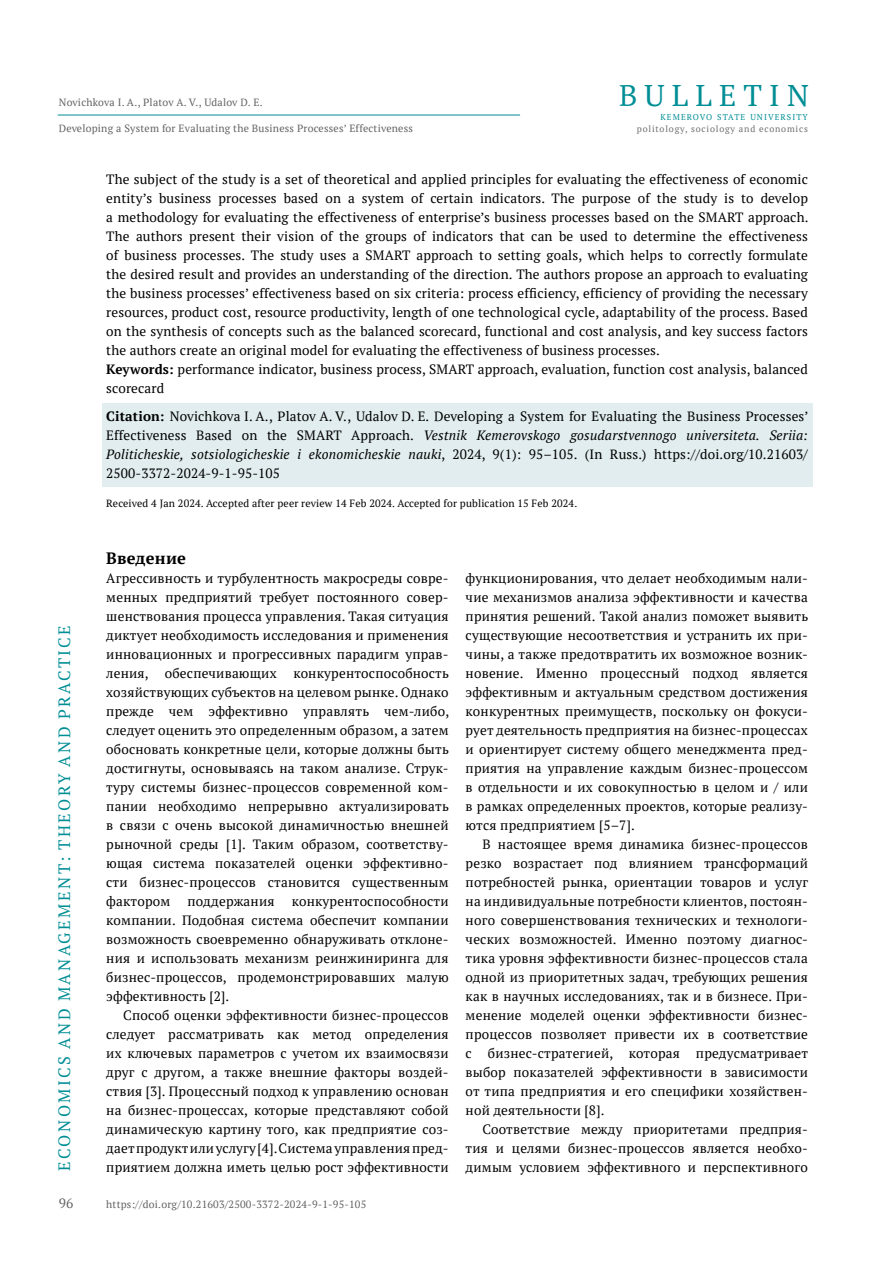
<style>
.page{position:relative;width:893px;height:1263px;background:#fff}
.page>*{position:absolute;margin:0;border:0;box-sizing:border-box;transform-origin:0 0}
.t1{font:29.85px "PT Serif";letter-spacing:.24em;color:#008e95}
.t2{font:16.5px "PT Serif";letter-spacing:.15em;color:#008e95}
.t3{font:700 16.5px "PT Serif";letter-spacing:.015em;color:#000}
.t4{font:13.5px/19px "PT Serif";letter-spacing:.01em;color:#000;text-align:justify}
.t5{font:13.5px "PT Serif";color:#646363}
.t6{font:10.5px "PT Serif";letter-spacing:.02em;color:#646363}
.t7{font:10.5px "PT Serif";letter-spacing:.015em;color:#000}
.t8{font:9px "PT Serif";letter-spacing:.09em;color:#706f6f}
.t9{font:8.4px "PT Serif";letter-spacing:.13em;color:#008e95}
.s1{font-weight:700}
.s2{font-style:italic}
</style>
<div class="page">
<hr style="left:58px;top:115px;width:462px;height:1px;background:#008e95">
<div style="left:102px;top:403px;width:710px;height:83px;background:#e1edef"></div>
<p class="t6" style="left:59px;top:96px;width:205px">Novichkova I. A., Platov A. V., Udalov D. E.</p>
<p class="t6" style="left:59px;top:121px;width:356px">Developing a System for Evaluating the Business Processes’ Effectiveness</p>
<h1 class="t1" style="left:619px;top:77px;width:191px">BULLETIN</h1>
<p class="t9" style="left:660px;top:111px;width:149px">KEMEROVO STATE UNIVERSITY</p>
<p class="t8" style="left:637px;top:123px;width:173px">politology, sociology and economics</p>
<p class="t2" style="left:54px;top:1171px;width:548px;rotate:-90deg">ECONOMICS AND MANAGEMENT: THEORY AND PRACTICE</p>
<p class="t5" style="left:59px;top:1194px;width:16px">96</p>
<p class="t4" style="left:106px;top:169px;width:704px;text-align:left">The subject of the study is a set of theoretical and applied principles for evaluating the effectiveness of economic entity’s business processes based on a system of certain indicators. The purpose of the study is to develop a methodology for evaluating the effectiveness of enterprise’s business processes based on the SMART approach.<br>The authors present their vision of the groups of indicators that can be used to determine the effectiveness of business processes. The study uses a SMART approach to setting goals, which helps to correctly formulate the desired result and provides an understanding of the direction. The authors propose an approach to evaluating the business processes’ effectiveness based on six criteria: process efficiency, efficiency of providing the necessary resources, product cost, resource productivity, length of one technological cycle, adaptability of the process. Based on the synthesis of concepts such as the balanced scorecard, functional and cost analysis, and key success factors the authors create an original model for evaluating the effectiveness of business processes.<br><span class="s1">Keywords:</span> performance indicator, business process, SMART approach, evaluation, function cost analysis, balanced scorecard</p>
<p class="t4" style="left:106px;top:407px;width:704px"><span class="s1">Citation:</span> Novichkova I. A., Platov A. V., Udalov D. E. Developing a System for Evaluating the Business Processes’ Effectiveness Based on the SMART Approach. <span class="s2">Vestnik Kemerovskogo gosudarstvennogo universiteta. Seriia:<br>Politicheskie, sotsiologicheskie i ekonomicheskie nauki</span>, 2024, 9(1): 95–105. (In Russ.) https://doi.org/10.21603/ 2500-3372-2024-9-1-95-105</p>
<p class="t7" style="left:106px;top:496px;width:472px">Received 4 Jan 2024. Accepted after peer review 14 Feb 2024. Accepted for publication 15 Feb 2024.</p>
<p class="t3" style="left:106px;top:547px;width:81px">Введение</p>
<p class="t4" style="left:106px;top:568px;width:344px">Агрессивность и турбулентность макросреды совре&shy;менных предприятий требует постоянного совер&shy;шенствования процесса управления. Такая ситуация диктует необходимость исследования и применения инновационных и прогрессивных парадигм управ&shy;ления, обеспечивающих конкурентоспособность хозяйствующих субъектов на целевом рынке. Однако прежде чем эффективно управлять чем-либо, следует оценить это определенным образом, а затем обосновать конкретные цели, которые должны быть достигнуты, основываясь на таком анализе. Струк&shy;туру системы бизнес-процессов современной ком&shy;пании необходимо непрерывно актуализировать в связи с очень высокой динамичностью внешней рыночной среды [1]. Таким образом, соответству&shy;ющая система показателей оценки эффективно&shy;сти бизнес-процессов становится существенным фактором</p>
<p class="t4" style="left:106px;top:891px;width:344px;text-indent:185px">конкурентоспособности компании. Подобная система обеспечит компании возможность своевременно обнаруживать отклоне&shy;ния и использовать механизм реинжиниринга для бизнес-процессов, продемонстрировавших малую эффективность [2].</p>
<p class="t4" style="left:106px;top:1005px;width:344px;text-indent:17px">Способ оценки эффективности бизнес-процессов следует рассматривать как метод определения их ключевых параметров с учетом их взаимосвязи друг с другом, а также внешние факторы воздей&shy;ствия [3]. Процессный подход к управлению основан на бизнес-процессах, которые представляют собой динамическую картину того, как предприятие соз&shy;дает продукт или услугу [4]. Система управления пред&shy;приятием должна иметь целью рост эффективности</p>
<p class="t4" style="left:187px;top:891px;width:89px">поддержания</p>
<p class="t6" style="left:106px;top:1197px;width:261px">https://doi.org/10.21603/2500-3372-2024-9-1-95-105</p>
<p class="t4" style="left:466px;top:568px;width:344px;text-align:left">функционирования, что делает необходимым нали&shy;чие механизмов анализа эффективности и качества принятия решений. Такой анализ поможет выявить существующие несоответствия и устранить их при&shy;чины, а также предотвратить их возможное возник&shy;новение. Именно процессный подход является эффективным и актуальным средством достижения конкурентных преимуществ, поскольку он фокуси&shy;рует деятельность предприятия на бизнес-процессах и ориентирует систему общего менеджмента пред&shy;приятия на управление каждым бизнес-процессом в отдельности и их совокупностью в целом и / или в рамках определенных проектов, которые реализу&shy;ются предприятием [5–7].</p>
<p class="t4" style="left:466px;top:834px;width:344px;text-align:left;text-indent:17px">В настоящее время динамика бизнес-процессов резко возрастает под влиянием трансформаций потребностей рынка, ориентации товаров и услуг на индивидуальные потребности клиентов, постоян&shy;ного совершенствования технических и технологи&shy;ческих возможностей. Именно поэтому диагнос&shy;тика уровня эффективности бизнес-процессов стала одной из приоритетных задач, требующих решения как в научных исследованиях, так и в бизнесе. При&shy;менение моделей оценки эффективности бизнес&shy;процессов позволяет привести их в соответствие с бизнес-стратегией, которая предусматривает выбор показателей эффективности в зависимости от типа предприятия и его специфики хозяйствен&shy;ной деятельности [8].</p>
<p class="t4" style="left:466px;top:1119px;width:344px;text-indent:17px">Соответствие между приоритетами предприя&shy;тия и целями бизнес-процессов является необхо&shy;димым условием эффективного и перспективного</p>
</div>
